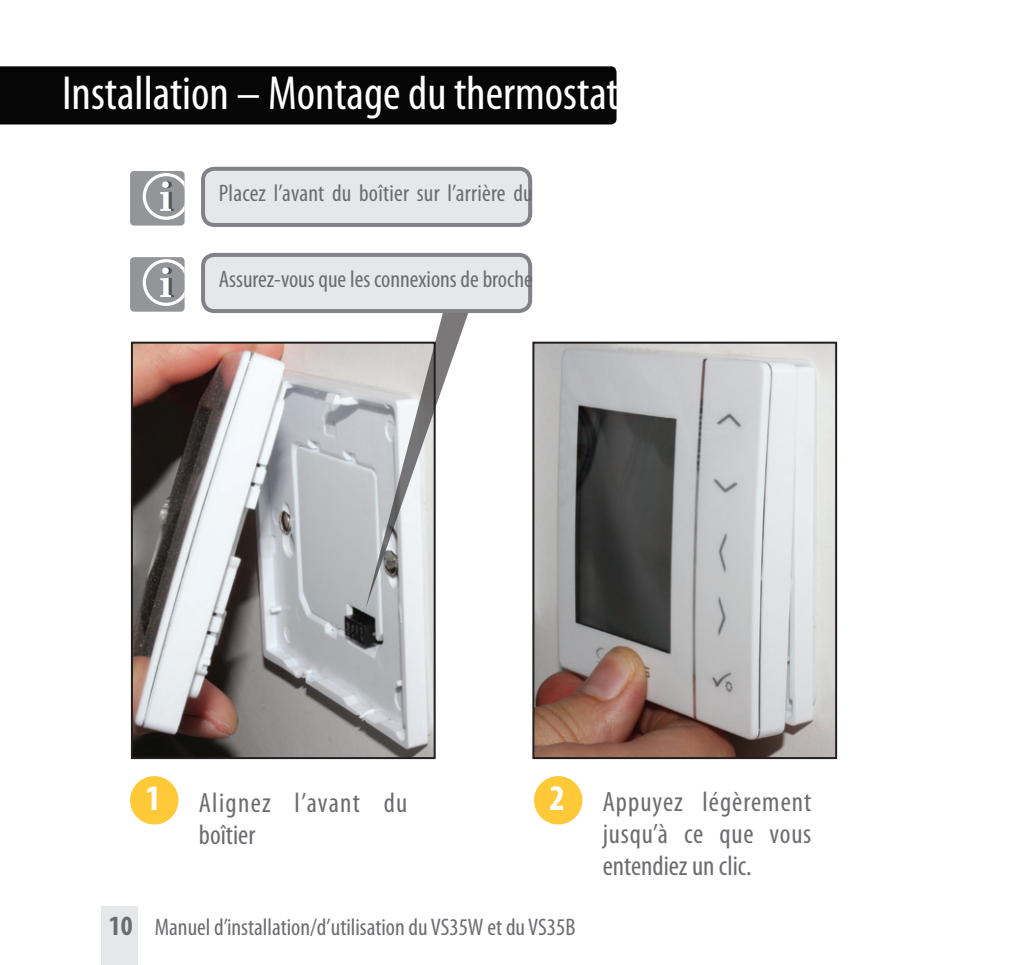
<style>
.page{position:relative;width:1019px;height:965px;background:#fff}
.page>*{position:absolute;margin:0;border:0;box-sizing:border-box;transform-origin:0 0}
.t1{font:condensed 48px "Myriad Pro";color:#fff}
.t2{font:700 condensed 36px "Myriad Pro";color:#fff}
.t3{font:condensed 28px/32px "Myriad Pro";letter-spacing:.03em;color:#6c6d70}
.t4{font:condensed 24px "Myriad Pro";color:#6c6d70}
.s1{font-weight:700;font-size:36px;color:#fff}
.s2{font-weight:700;font-size:28px}
</style>
<div class="page">
<div style="left:0;top:66px;width:616px;height:58px;background:#050605"></div>
<div style="left:130px;top:776px;width:48px;height:48px;background:#ffc938;border-radius:50%"></div>
<img style="left:134px;top:344px;width:298px;height:412px">
<div style="left:131px;top:341px;width:304px;height:418px;border:2px solid #231f20"></div>
<img style="left:535px;top:344px;width:299px;height:412px">
<div style="left:532px;top:341px;width:305px;height:418px;border:2px solid #231f20"></div>
<div style="left:203px;top:169px;width:327px;height:56px;background:#e6e7e9;border-radius:11px"></div>
<div style="left:201px;top:167px;width:331px;height:60px;border:4px solid #808285;border-radius:11px"></div>
<div style="left:130px;top:171px;width:55px;height:54px;background:#939598;border-radius:4px"></div>
<svg style="left:142px;top:171px;width:43px;height:50px"></svg>
<div style="left:130px;top:257px;width:55px;height:55px;background:#939598;border-radius:4px"></div>
<svg style="left:141px;top:257px;width:44px;height:50px"></svg>
<div style="left:534px;top:776px;width:48px;height:48px;background:#ffc938;border-radius:50%"></div>
<svg style="left:365px;top:313px;width:104px;height:296px"></svg>
<div style="left:203px;top:255px;width:327px;height:56px;background:#e6e7e9;border-radius:11px"></div>
<div style="left:201px;top:253px;width:331px;height:60px;border:4px solid #808285;border-radius:11px"></div>
<div style="left:102px;top:905px;width:36px;height:59px;background:#e6e7e9"></div>
<h1 class="t1" style="left:62px;top:64px;width:558px">Installation – Montage du thermostat</h1>
<p class="t4" style="left:219px;top:179px;width:315px">Placez l’avant du boîtier sur l’arrière du</p>
<p class="t4" style="left:219px;top:265px;width:315px">Assurez-vous que les connexions de broche</p>
<h2 class="t2" style="left:146px;top:775px;width:17px">1</h2>
<p class="t3" style="left:199px;top:786px;width:210px">Alignez l’avant du boîtier</p>
<p class="t3" style="left:602px;top:785px;width:210px;text-align:justify;text-indent:-53px"><span class="s1">2</span> Appuyez légèrement jusqu’à ce que vous entendiez un clic.</p>
<p class="t4" style="left:109px;top:912px;width:468px"><span class="s2">10</span> Manuel d’installation/d’utilisation du VS35W et du VS35B</p>
</div>
